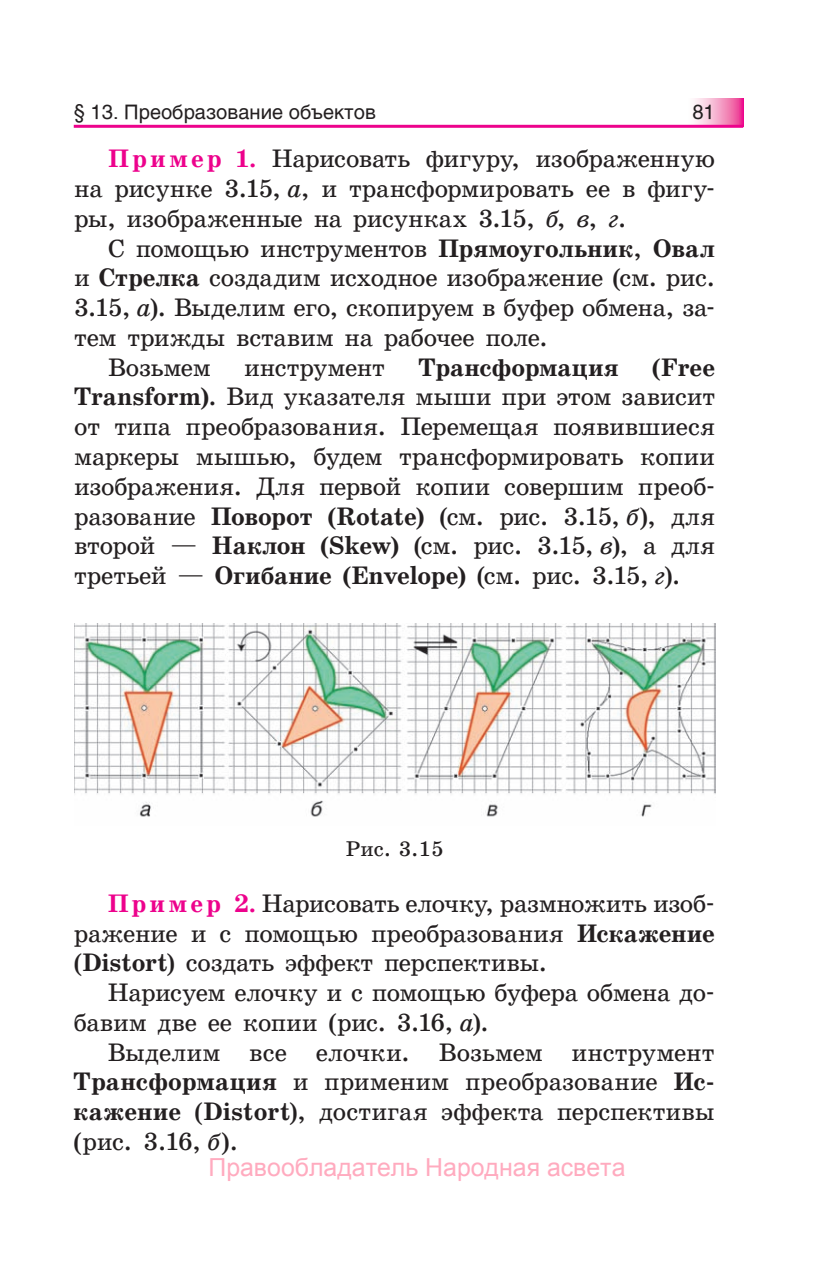
<style>
.page{position:relative;width:834px;height:1282px;background:#fff}
.page>*{position:absolute;margin:0;border:0;box-sizing:border-box;transform-origin:0 0}
.t1{font:25.4px/29.8px "School Book New C";letter-spacing:-.01em;color:#231f20;text-align:justify}
.t2{font:700 25.4px "School Book New C";color:#231f20}
.t3{font:24.8px "Arial";color:#ffabbf}
.t4{font:21.4px "School Book New C";color:#231f20}
.t5{font:20px "Helios New";color:#231f20}
.s1{font-weight:700;color:#ed028c}
.s2{font-style:italic}
.s3{font-weight:700}
</style>
<div class="page">
<svg style="left:686px;top:99px;width:57px;height:26px"></svg>
<hr style="left:74px;top:125px;width:669px;height:3px;background:#ed028c">
<img style="left:74px;top:623px;width:641px;height:194px">
<p class="t5" style="left:74px;top:100px;width:303px">§ 13. Преобразование объектов</p>
<p class="t5" style="left:692px;top:100px;width:24px">81</p>
<p class="t1" style="left:74px;top:145px;width:642px;text-indent:34px"><span class="s1">Пример 1.</span> Нарисовать фигуру, изображенную на рисунке 3.15, <span class="s2">а</span>, и трансформировать ее в фигу&shy;ры, изображенные на рисунках 3.15, <span class="s2">б</span>, <span class="s2">в</span>, <span class="s2">г</span>.</p>
<p class="t1" style="left:108px;top:235px;width:608px">С помощью инструментов <span class="s3">Прямоугольник</span>, <span class="s3">Овал</span></p>
<p class="t1" style="left:74px;top:264px;width:642px">и <span class="s3">Стрелка</span> создадим исходное изображение (см. рис.</p>
<p class="t1" style="left:74px;top:294px;width:642px">3.15, <span class="s2">а</span>). Выделим его, скопируем в буфер обмена, за-</p>
<p class="t1" style="left:74px;top:324px;width:475px">тем трижды вставим на рабочее поле.</p>
<p class="t1" style="left:108px;top:354px;width:104px">Возьмем</p>
<p class="t1" style="left:244px;top:354px;width:142px">инструмент</p>
<p class="t2" style="left:418px;top:357px;width:202px">Трансформация</p>
<p class="t1" style="left:74px;top:354px;width:642px;text-indent:578px"><span class="s3">(Free Transform)</span>. Вид указателя мыши при этом зависит от типа преобразования. Перемещая появившиеся маркеры мышью, будем трансформировать копии изображения. Для первой копии совершим преоб&shy;разование <span class="s3">Поворот (Rotate)</span> (см. рис. 3.15, <span class="s2">б</span>), для второй — <span class="s3">Наклон (Skew)</span> (см. рис. 3.15, <span class="s2">в</span>), а для третьей — <span class="s3">Огибание (Envelope)</span> (см. рис. 3.15, <span class="s2">г</span>).</p>
<p class="t4" style="left:345px;top:839px;width:99px">Рис. 3.15</p>
<p class="t1" style="left:74px;top:889px;width:642px;text-indent:34px"><span class="s1">Пример 2.</span> Нарисовать елочку, размножить изоб&shy;ражение и с помощью преобразования <span class="s3">Искажение </span>(<span class="s3">Distort</span>) создать эффект перспективы.</p>
<p class="t1" style="left:74px;top:979px;width:642px;text-indent:34px">Нарисуем елочку и с помощью буфера обмена до&shy;бавим две ее копии (рис. 3.16, <span class="s2">а</span>).</p>
<p class="t1" style="left:74px;top:1038px;width:642px;text-indent:34px">Выделим все елочки. Возьмем инструмент <span class="s3">Трансформация</span> и применим преобразование <span class="s3">Ис&shy;кажение</span> (<span class="s3">Distort</span>), достигая эффекта перспективы (рис. 3.16, <span class="s2">б</span>).</p>
<p class="t3" style="left:208px;top:1150px;width:418px">Правообладатель Народная асвета</p>
</div>
